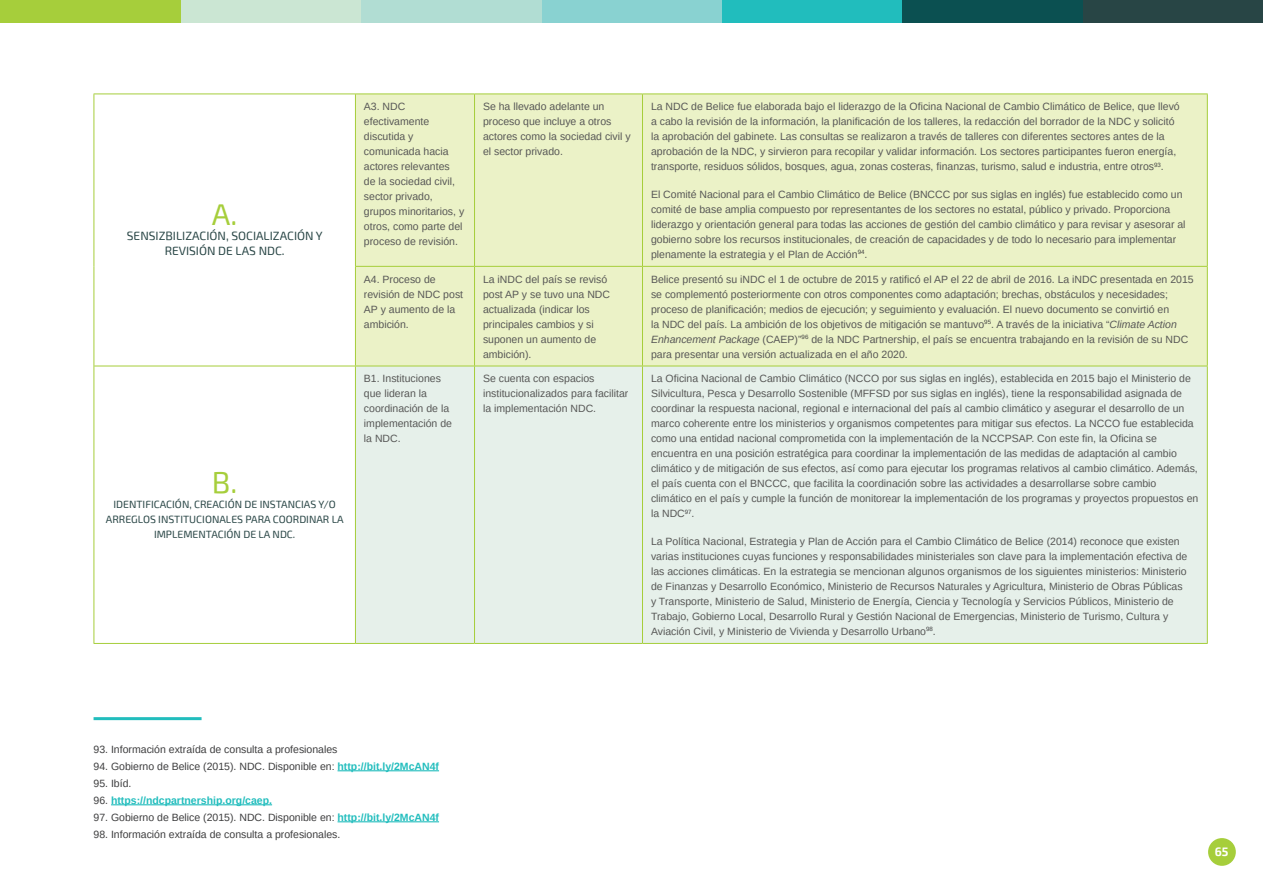
<style>
.page{position:relative;width:1263px;height:893px;background:#fff}
.page>*{position:absolute;margin:0;border:0;box-sizing:border-box;transform-origin:0 0}
.tex-intro-concep{font:30px "Exo 2";color:#a6ce3b}
.tex-intro-concep-2{font:12px/15px "Exo 2";color:#284545;text-align:center}
.t1{font:700 12px "Exo 2";color:#fff}
._000text_tabla{font:10.5px/15px "Arimo";color:#575756}
._000nota_de_pie{font:10.5px "Arimo";color:#3e3e3f}
.tex-intro-concep-3{font:10.5px/15px "Exo 2";color:#284545;text-align:center}
._000nota_de_pie-2{font:700 10.5px "Arimo";color:#21bdbd}
.s1{font-style:italic}
.s2{font-weight:700;color:#21bdbd}
.s3{font-weight:400;color:#3e3e3f}
</style>
<div class="page">
<div style="left:1082px;top:0;width:181px;height:22px;background:#284545"></div>
<div style="left:902px;top:0;width:180px;height:22px;background:#0b5051"></div>
<div style="left:722px;top:0;width:180px;height:22px;background:#21bdbd"></div>
<div style="left:541px;top:0;width:181px;height:22px;background:#89d2d1"></div>
<div style="left:361px;top:0;width:180px;height:22px;background:#b1ddd3"></div>
<div style="left:180px;top:0;width:181px;height:22px;background:#cbe6d3"></div>
<div style="left:0;top:0;width:180px;height:22px;background:#a6ce3b"></div>
<div style="left:1208px;top:838px;width:28px;height:28px;background:#a6ce3b;border-radius:50%"></div>
<div style="left:356px;top:95px;width:851px;height:271px;background:#ebf2c7"></div>
<div style="left:356px;top:367px;width:851px;height:276px;background:#e6f0ea"></div>
<hr style="left:355px;top:366px;width:1px;height:277px;background:#a6ce3b">
<hr style="left:355px;top:366px;width:119px;height:1px;background:#a6ce3b">
<hr style="left:474px;top:366px;width:168px;height:1px;background:#a6ce3b">
<hr style="left:642px;top:366px;width:566px;height:1px;background:#a6ce3b">
<hr style="left:474px;top:366px;width:1px;height:277px;background:#a6ce3b">
<hr style="left:642px;top:366px;width:1px;height:277px;background:#a6ce3b">
<hr style="left:1207px;top:366px;width:1px;height:277px;background:#a6ce3b">
<hr style="left:356px;top:643px;width:118px;height:1px;background:#a6ce3b">
<hr style="left:474px;top:643px;width:168px;height:1px;background:#a6ce3b">
<hr style="left:642px;top:643px;width:566px;height:1px;background:#a6ce3b">
<hr style="left:94px;top:94px;width:261px;height:1px;background:#a6ce3b">
<hr style="left:94px;top:366px;width:261px;height:1px;background:#a6ce3b">
<hr style="left:94px;top:643px;width:262px;height:1px;background:#a6ce3b">
<hr style="left:94px;top:94px;width:1px;height:172px;background:#a6ce3b">
<hr style="left:94px;top:266px;width:1px;height:100px;background:#a6ce3b">
<hr style="left:94px;top:366px;width:1px;height:277px;background:#a6ce3b">
<hr style="left:355px;top:94px;width:1px;height:172px;background:#a6ce3b">
<hr style="left:355px;top:267px;width:1px;height:99px;background:#a6ce3b">
<hr style="left:474px;top:94px;width:1px;height:172px;background:#a6ce3b">
<hr style="left:474px;top:267px;width:1px;height:99px;background:#a6ce3b">
<hr style="left:642px;top:94px;width:1px;height:172px;background:#a6ce3b">
<hr style="left:642px;top:267px;width:1px;height:99px;background:#a6ce3b">
<hr style="left:1207px;top:94px;width:1px;height:172px;background:#a6ce3b">
<hr style="left:1207px;top:266px;width:1px;height:100px;background:#a6ce3b">
<hr style="left:474px;top:94px;width:168px;height:1px;background:#a6ce3b">
<hr style="left:474px;top:266px;width:168px;height:1px;background:#a6ce3b">
<hr style="left:355px;top:94px;width:119px;height:1px;background:#a6ce3b">
<hr style="left:355px;top:266px;width:119px;height:1px;background:#a6ce3b">
<hr style="left:642px;top:94px;width:566px;height:1px;background:#a6ce3b">
<hr style="left:642px;top:266px;width:565px;height:1px;background:#a6ce3b">
<hr style="left:94px;top:717px;width:108px;height:3px;background:#21bdbd">
<hr style="left:338px;top:770px;width:101px;height:1px;background:#21bdbd">
<hr style="left:111px;top:804px;width:161px;height:1px;background:#21bdbd">
<hr style="left:338px;top:821px;width:101px;height:1px;background:#21bdbd">
<p class="tex-intro-concep" style="left:212px;top:197px;width:27px">A.</p>
<p class="tex-intro-concep-2" style="left:127px;top:229px;width:197px">SENSIZBILIZACIÓN, SOCIALIZACIÓN Y<br>REVISIÓN DE LAS NDC.</p>
<p class="tex-intro-concep" style="left:212px;top:465px;width:27px">B.</p>
<p class="tex-intro-concep-3" style="left:106px;top:497px;width:239px">IDENTIFICACIÓN, CREACIÓN DE INSTANCIAS Y/O<br>ARREGLOS INSTITUCIONALES PARA COORDINAR LA<br>IMPLEMENTACIÓN DE LA NDC.</p>
<p class="_000text_tabla" style="left:364px;top:99px;width:102px">A3. NDC efectivamente discutida y comunicada hacia actores relevantes<br>de la sociedad civil, sector privado, grupos minoritarios, y otros, como parte del proceso de revisión.</p>
<p class="_000text_tabla" style="left:483px;top:99px;width:149px">Se ha llevado adelante un proceso que incluye a otros actores como la sociedad civil y el sector privado.</p>
<p class="_000text_tabla" style="left:651px;top:99px;width:530px">La NDC de Belice fue elaborada bajo el liderazgo de la Oficina Nacional de Cambio Climático de Belice, que llevó a cabo la revisión de la información, la planificación de los talleres, la redacción del borrador de la NDC y solicitó la aprobación del gabinete. Las consultas se realizaron a través de talleres con diferentes sectores antes de la aprobación de la NDC, y sirvieron para recopilar y validar información. Los sectores participantes fueron energía, transporte, residuos sólidos, bosques, agua, zonas costeras, finanzas, turismo, salud e industria, entre otros<sup>93</sup>.</p>
<p class="_000text_tabla" style="left:651px;top:187px;width:536px">El Comité Nacional para el Cambio Climático de Belice (BNCCC por sus siglas en inglés) fue establecido como un comité de base amplia compuesto por representantes de los sectores no estatal, público y privado. Proporciona liderazgo y orientación general para todas las acciones de gestión del cambio climático y para revisar y asesorar al gobierno sobre los recursos institucionales, de creación de capacidades y de todo lo necesario para implementar plenamente la estrategia y el Plan de Acción<sup>94</sup>.</p>
<p class="_000text_tabla" style="left:364px;top:271px;width:101px">A4. Proceso de revisión de NDC post<br>AP y aumento de la ambición.</p>
<p class="_000text_tabla" style="left:483px;top:271px;width:129px">La iNDC del país se revisó post AP y se tuvo una NDC actualizada (indicar los principales cambios y si suponen un aumento de ambición).</p>
<p class="_000text_tabla" style="left:651px;top:271px;width:544px">Belice presentó su iNDC el 1 de octubre de 2015 y ratificó el AP el 22 de abril de 2016. La iNDC presentada en 2015 se complementó posteriormente con otros componentes como adaptación; brechas, obstáculos y necesidades; proceso de planificación; medios de ejecución; y seguimiento y evaluación. El nuevo documento se convirtió en<br>la NDC del país. La ambición de los objetivos de mitigación se mantuvo<sup>95</sup>. A través de la iniciativa “<span class="s1">Climate Action Enhancement Package</span> (CAEP)”<sup>96</sup> de la NDC Partnership, el país se encuentra trabajando en la revisión de su NDC para presentar una versión actualizada en el año 2020.</p>
<p class="_000text_tabla" style="left:364px;top:371px;width:90px">B1. Instituciones que lideran la coordinación de la implementación de la NDC.</p>
<p class="_000text_tabla" style="left:483px;top:371px;width:147px">Se cuenta con espacios institucionalizados para facilitar la implementación NDC.</p>
<p class="_000text_tabla" style="left:651px;top:371px;width:549px">La Oficina Nacional de Cambio Climático (NCCO por sus siglas en inglés), establecida en 2015 bajo el Ministerio de Silvicultura, Pesca y Desarrollo Sostenible (MFFSD por sus siglas en inglés), tiene la responsabilidad asignada de coordinar la respuesta nacional, regional e internacional del país al cambio climático y asegurar el desarrollo de un marco coherente entre los ministerios y organismos competentes para mitigar sus efectos. La NCCO fue establecida como una entidad nacional comprometida con la implementación de la NCCPSAP. Con este fin, la Oficina se encuentra en una posición estratégica para coordinar la implementación de las medidas de adaptación al cambio climático y de mitigación de sus efectos, así como para ejecutar los programas relativos al cambio climático. Además, el país cuenta con el BNCCC, que facilita la coordinación sobre las actividades a desarrollarse sobre cambio climático en el país y cumple la función de monitorear la implementación de los programas y proyectos propuestos en la NDC<sup>97</sup>.</p>
<p class="_000text_tabla" style="left:651px;top:534px;width:538px">La Política Nacional, Estrategia y Plan de Acción para el Cambio Climático de Belice (2014) reconoce que existen varias instituciones cuyas funciones y responsabilidades ministeriales son clave para la implementación efectiva de las acciones climáticas. En la estrategia se mencionan algunos organismos de los siguientes ministerios: Ministerio de Finanzas y Desarrollo Económico, Ministerio de Recursos Naturales y Agricultura, Ministerio de Obras Públicas y Transporte, Ministerio de Salud, Ministerio de Energía, Ciencia y Tecnología y Servicios Públicos, Ministerio de Trabajo, Gobierno Local, Desarrollo Rural y Gestión Nacional de Emergencias, Ministerio de Turismo, Cultura y Aviación Civil, y Ministerio de Vivienda y Desarrollo Urbano<sup>98</sup>.</p>
<p class="_000nota_de_pie" style="left:94px;top:742px;width:245px">93. Información extraída de consulta a profesionales</p>
<p class="_000nota_de_pie" style="left:94px;top:759px;width:347px">94. Gobierno de Belice (2015). NDC. Disponible en: <span class="s2">http://bit.ly/2McAN4f</span></p>
<p class="_000nota_de_pie" style="left:94px;top:776px;width:39px">95. Ibíd.</p>
<p class="_000nota_de_pie-2" style="left:94px;top:793px;width:180px"><span class="s3">96.</span> https://ndcpartnership.org/caep.</p>
<p class="_000nota_de_pie" style="left:94px;top:810px;width:347px">97. Gobierno de Belice (2015). NDC. Disponible en: <span class="s2">http://bit.ly/2McAN4f</span></p>
<p class="_000nota_de_pie" style="left:94px;top:827px;width:248px">98. Información extraída de consulta a profesionales.</p>
<p class="t1" style="left:1215px;top:844px;width:15px">65</p>
</div>
